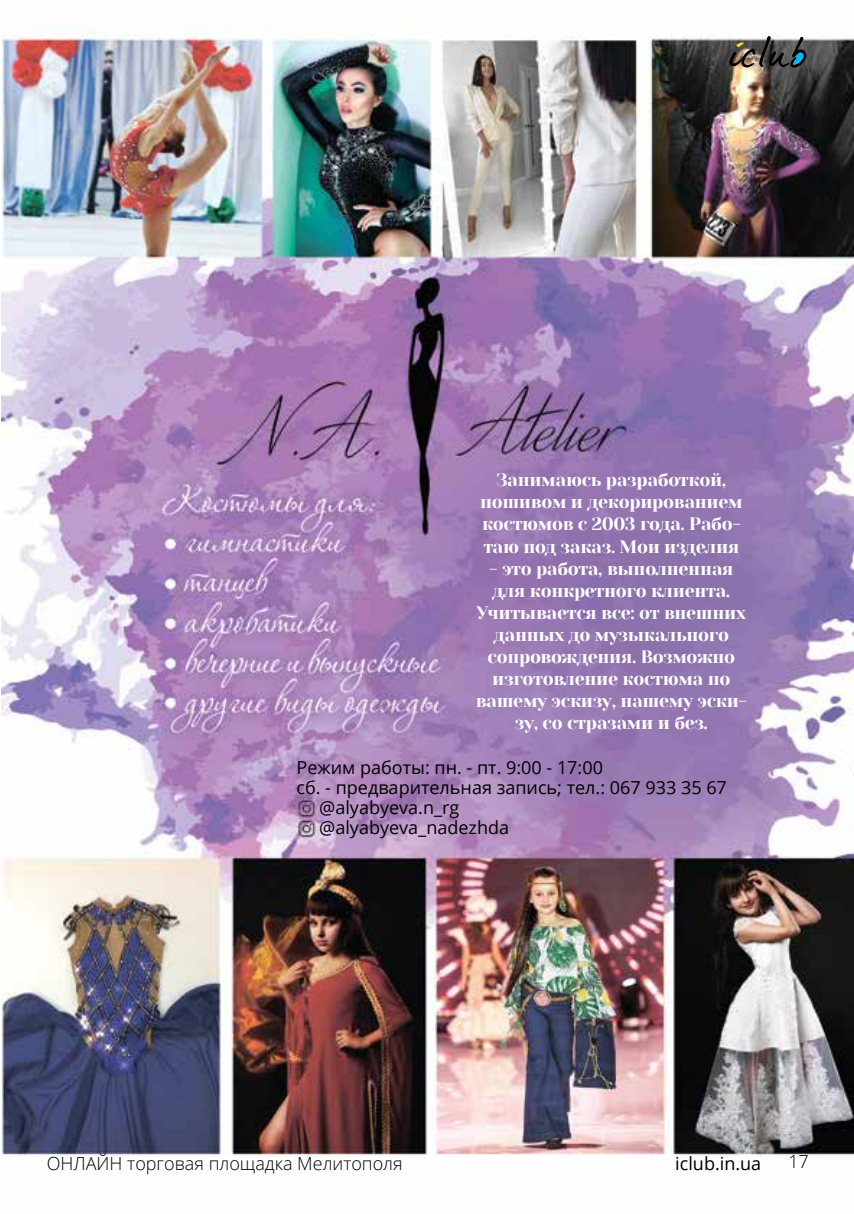
<style>
.page{position:relative;width:854px;height:1214px;background:#fff}
.page>*{position:absolute;margin:0;border:0;box-sizing:border-box;transform-origin:0 0}
.t1{font:18px/22px "Yeseva One";letter-spacing:-.02em;color:#fff;text-align:center}
.t2{font:18px "Open Sans";color:#000}
.t3{font:300 18px "Open Sans";color:#000}
</style>
<div class="page">
<img style="left:1px;top:23px;width:852px;height:1133px">
<svg style="left:729px;top:36px;width:76px;height:32px;background:#5f605d"></svg>
<p class="t1" style="left:480px;top:469px;width:264px">Занимаюсь разработкой, пошивом и декорированием костюмов с 2003 года. Рабо&shy;таю под заказ. Мои изделия</p>
<p class="t1" style="left:475px;top:557px;width:273px">- это работа, выполненная для конкретного клиента.<br>Учитывается все: от внешних данных до музыкального сопровождения. Возможно изготовление костюма по вашему эскизу, нашему эски&shy;зу, со стразами и без.</p>
<p class="t2" style="left:296px;top:754px;width:308px">Режим работы: пн. - пт. 9:00 - 17:00</p>
<p class="t2" style="left:296px;top:774px;width:432px">сб. - предварительная запись; тел.: 067 933 35 67</p>
<p class="t2" style="left:319px;top:794px;width:142px">@alyabyeva.n_rg</p>
<p class="t2" style="left:319px;top:814px;width:191px">@alyabyeva_nadezhda</p>
<p class="t3" style="left:47px;top:1150px;width:357px">ОНЛАЙН торговая площадка Мелитополя</p>
<p class="t2" style="left:675px;top:1150px;width:88px">iclub.in.ua</p>
<p class="t3" style="left:788px;top:1149px;width:22px">17</p>
</div>
